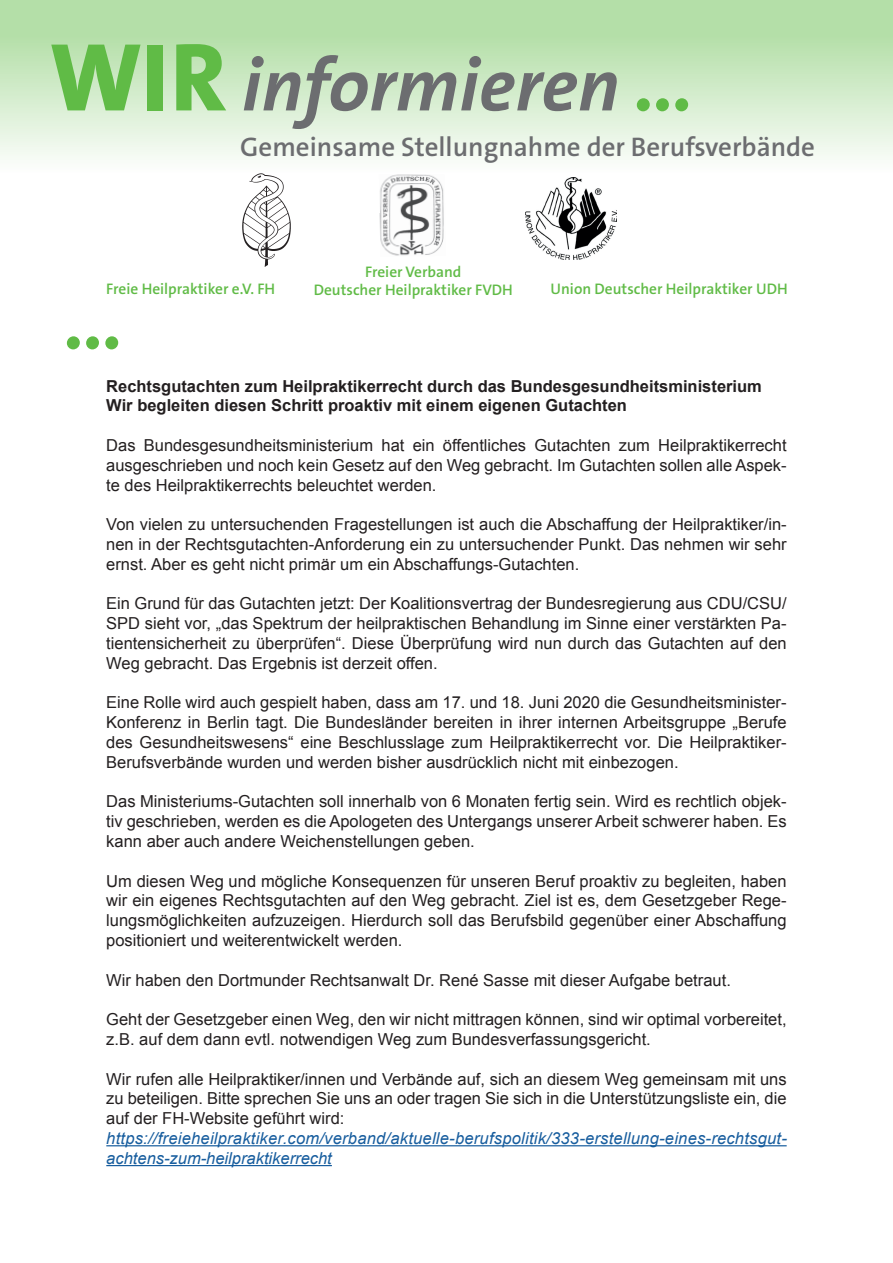
<style>
.page{position:relative;width:893px;height:1263px;background:#fff}
.page>*{position:absolute;margin:0;border:0;box-sizing:border-box;transform-origin:0 0}
.t1{font:84px "The Sans LP7 Bld IT";color:#60bb46}
.t2{font:75px "The Sans LP7 Bld IT";color:#6c6d70}
.t3{font:27px "The Sans LP6 Se Bld";color:#6c6d70}
.t4{font:16.5px/19.8px "Arial";color:#231f20;text-align:justify}
.t5{font:700 16.5px/19.8px "Arial";color:#231f20}
.t6{font:italic 16.5px/19.8px "Arial";letter-spacing:.015em;color:#175d9e}
.t7{font:15.45px/18.1px "The Sans LP6 Se Bld";color:#60bb46;text-align:center}
.s1{font-family:"The Sans LP8 Ex Bld";font-size:97.5px;color:#60bb46}
.s2{font-size:84px;color:#60bb46}
</style>
<div class="page">
<div style="left:0;top:0;width:893px;height:173px;background:linear-gradient(to bottom,#a8da9a,#fbfdfa)"></div>
<img style="left:241px;top:171px;width:52px;height:96px">
<img style="left:379px;top:174px;width:65px;height:82px">
<img style="left:525px;top:178px;width:91px;height:81px">
<hr style="left:106px;top:1145px;width:681px;height:1px;background:#175d9e">
<hr style="left:106px;top:1165px;width:226px;height:1px;background:#175d9e">
<h2 class="t2" style="left:50px;top:37px;width:647px"><span class="s1">WIR</span> informieren <span class="s2">...</span></h2>
<h3 class="t3" style="left:240px;top:130px;width:576px">Gemeinsame Stellungnahme der Berufsverbände</h3>
<p class="t7" style="left:106px;top:280px;width:170px">Freie Heilpraktiker e.V. FH</p>
<p class="t7" style="left:314px;top:262px;width:201px">Freier Verband<br>Deutscher Heilpraktiker FVDH</p>
<p class="t7" style="left:551px;top:280px;width:239px">Union Deutscher Heilpraktiker UDH</p>
<h1 class="t1" style="left:65px;top:266px;width:61px">...</h1>
<p class="t5" style="left:106px;top:376px;width:657px">Rechtsgutachten zum Heilpraktikerrecht durch das Bundesgesundheitsministerium<br>Wir begleiten diesen Schritt proaktiv mit einem eigenen Gutachten</p>
<p class="t4" style="left:106px;top:435px;width:682px">Das Bundesgesundheitsministerium hat ein öffentliches Gutachten zum Heilpraktikerrecht ausgeschrieben und noch kein Gesetz auf den Weg gebracht. Im Gutachten sollen alle Aspek&shy;te des Heilpraktikerrechts beleuchtet werden.</p>
<p class="t4" style="left:106px;top:515px;width:682px">Von vielen zu untersuchenden Fragestellungen ist auch die Abschaffung der Heilpraktiker/in&shy;nen in der Rechtsgutachten-Anforderung ein zu untersuchender Punkt. Das nehmen wir sehr ernst. Aber es geht nicht primär um ein Abschaffungs-Gutachten.</p>
<p class="t4" style="left:106px;top:594px;width:682px">Ein Grund für das Gutachten jetzt: Der Koalitionsvertrag der Bundesregierung aus CDU/CSU/ SPD sieht vor, „das Spektrum der heilpraktischen Behandlung im Sinne einer verstärkten Pa&shy;tientensicherheit zu überprüfen“. Diese Überprüfung wird nun durch das Gutachten auf den Weg gebracht. Das Ergebnis ist derzeit offen.</p>
<p class="t4" style="left:106px;top:693px;width:682px">Eine Rolle wird auch gespielt haben, dass am 17. und 18. Juni 2020 die Gesundheitsminister-Konferenz in Berlin tagt. Die Bundesländer bereiten in ihrer internen Arbeitsgruppe „Berufe des Gesundheitswesens“ eine Beschlusslage zum Heilpraktikerrecht vor. Die Heilpraktiker-Berufsverbände wurden und werden bisher ausdrücklich nicht mit einbezogen.</p>
<p class="t4" style="left:106px;top:792px;width:682px">Das Ministeriums-Gutachten soll innerhalb von 6 Monaten fertig sein. Wird es rechtlich objek&shy;tiv geschrieben, werden es die Apologeten des Untergangs unserer Arbeit schwerer haben. Es kann aber auch andere Weichenstellungen geben.</p>
<p class="t4" style="left:106px;top:871px;width:682px">Um diesen Weg und mögliche Konsequenzen für unseren Beruf proaktiv zu begleiten, haben wir ein eigenes Rechtsgutachten auf den Weg gebracht. Ziel ist es, dem Gesetzgeber Rege&shy;lungsmöglichkeiten aufzuzeigen. Hierdurch soll das Berufsbild gegenüber einer Abschaffung positioniert und weiterentwickelt werden.</p>
<p class="t4" style="left:106px;top:970px;width:626px">Wir haben den Dortmunder Rechtsanwalt Dr. René Sasse mit dieser Aufgabe betraut.</p>
<p class="t4" style="left:106px;top:1010px;width:682px">Geht der Gesetzgeber einen Weg, den wir nicht mittragen können, sind wir optimal vorbereitet, z.B. auf dem dann evtl. notwendigen Weg zum Bundesverfassungsgericht.</p>
<p class="t4" style="left:106px;top:1069px;width:682px">Wir rufen alle Heilpraktiker/innen und Verbände auf, sich an diesem Weg gemeinsam mit uns zu beteiligen. Bitte sprechen Sie uns an oder tragen Sie sich in die Unterstützungsliste ein, die auf der FH-Website geführt wird:</p>
<p class="t6" style="left:106px;top:1128px;width:682px">https://freieheilpraktiker.com/verband/aktuelle-berufspolitik/333-erstellung-eines-rechtsgut&shy;achtens-zum-heilpraktikerrecht</p>
</div>
